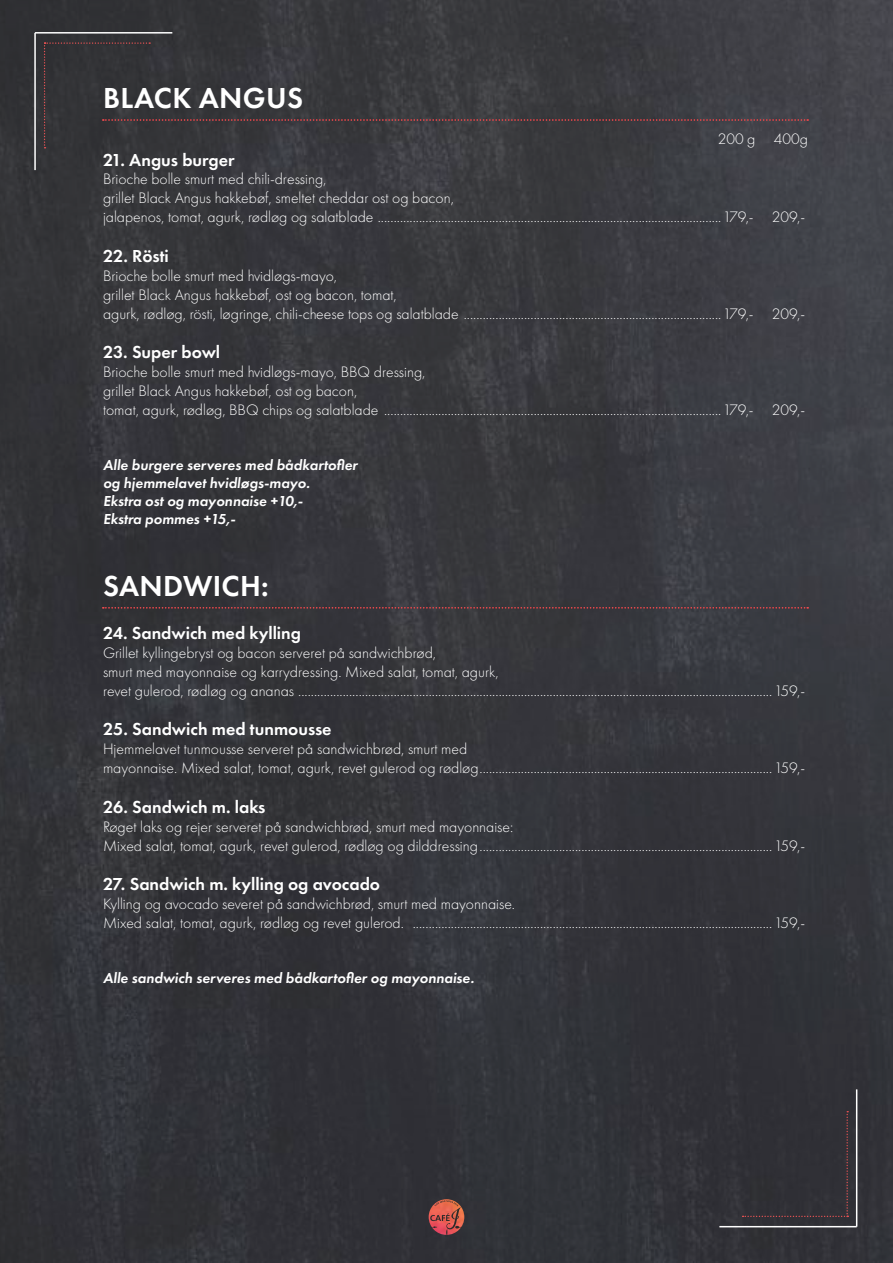
<style>
.page{position:relative;width:893px;height:1263px;background:#fff}
.page>*{position:absolute;margin:0;border:0;box-sizing:border-box;transform-origin:0 0}
.t1{font:600 30px "Futura PT";letter-spacing:.01em;color:#fff}
.t2{font:600 18px "Futura PT";color:#fff}
.t3{font:300 15.75px/18.9px "Futura PT";color:#fff}
.t4{font:italic 600 15px/18px "Futura PT";color:#fff}
</style>
<div class="page">
<div style="left:0;top:0;width:893px;height:1263px;background:linear-gradient(to right,#323236,#3a3b41)"></div>
<img style="left:429px;top:1199px;width:35px;height:36px;border-radius:18px">
<svg style="left:430px;top:1200px;width:31px;height:35px"></svg>
<hr style="left:719px;top:1226px;width:138px;height:1px;background:#fff">
<hr style="left:856px;top:1089px;width:1px;height:138px;background:#fff">
<div style="left:742px;top:1111px;width:106px;height:106px;background:#2f2f35"></div>
<hr style="left:35px;top:32px;width:137px;height:2px;background:#fff">
<hr style="left:34px;top:33px;width:2px;height:137px;background:#fff">
<svg style="left:44px;top:42px;width:764px;height:106px;background:#3b3a3e"></svg>
<svg style="left:103px;top:607px;width:705px;height:1px"></svg>
<h1 class="t1" style="left:103px;top:79px;width:202px">BLACK ANGUS</h1>
<p class="t3" style="left:718px;top:129px;width:92px">200 g 400g</p>
<p class="t2" style="left:103px;top:148px;width:133px">21. Angus burger</p>
<p class="t3" style="left:103px;top:170px;width:704px">Brioche bolle smurt med chili-dressing,<br>grillet Black Angus hakkebøf, smeltet cheddar ost og bacon,<br>jalapenos, tomat, agurk, rødløg og salatblade ............................................................................................................179,- 209,-</p>
<p class="t2" style="left:103px;top:245px;width:67px">22. Rösti</p>
<p class="t3" style="left:103px;top:266px;width:704px">Brioche bolle smurt med hvidløgs-mayo,<br>grillet Black Angus hakkebøf, ost og bacon, tomat,<br>agurk, rødløg, rösti, løgringe, chili-cheese tops og salatblade .................................................................................179,- 209,-</p>
<p class="t2" style="left:103px;top:341px;width:119px">23. Super bowl</p>
<p class="t3" style="left:103px;top:362px;width:704px">Brioche bolle smurt med hvidløgs-mayo, BBQ dressing,<br>grillet Black Angus hakkebøf, ost og bacon,<br>tomat, agurk, rødløg, BBQ chips og salatblade ..........................................................................................................179,- 209,-</p>
<p class="t4" style="left:103px;top:455px;width:256px">Alle burgere serveres med bådkartofler og hjemmelavet hvidløgs-mayo.<br>Ekstra ost og mayonnaise +10,-<br>Ekstra pommes +15,-</p>
<h1 class="t1" style="left:103px;top:567px;width:167px">SANDWICH:</h1>
<p class="t2" style="left:103px;top:622px;width:200px">24. Sandwich med kylling</p>
<p class="t3" style="left:103px;top:643px;width:703px">Grillet kyllingebryst og bacon serveret på sandwichbrød,<br>smurt med mayonnaise og karrydressing. Mixed salat, tomat, agurk,<br>revet gulerod, rødløg og ananas .....................................................................................................................................................159,-</p>
<p class="t2" style="left:103px;top:718px;width:230px">25. Sandwich med tunmousse</p>
<p class="t3" style="left:103px;top:740px;width:703px">Hjemmelavet tunmousse serveret på sandwichbrød, smurt med<br>mayonnaise. Mixed salat, tomat, agurk, revet gulerod og rødløg............................................................................................159,-</p>
<p class="t2" style="left:103px;top:795px;width:164px">26. Sandwich m. laks</p>
<p class="t3" style="left:103px;top:817px;width:703px">Røget laks og rejer serveret på sandwichbrød, smurt med mayonnaise:<br>Mixed salat, tomat, agurk, revet gulerod, rødløg og dilddressing............................................................................................159,-</p>
<p class="t2" style="left:103px;top:873px;width:279px">27. Sandwich m. kylling og avocado</p>
<p class="t3" style="left:103px;top:894px;width:703px">Kylling og avocado severet på sandwichbrød, smurt med mayonnaise.<br>Mixed salat, tomat, agurk, rødløg og revet gulerod. .................................................................................................................159,-</p>
<p class="t4" style="left:103px;top:968px;width:373px">Alle sandwich serveres med bådkartofler og mayonnaise.</p>
</div>
